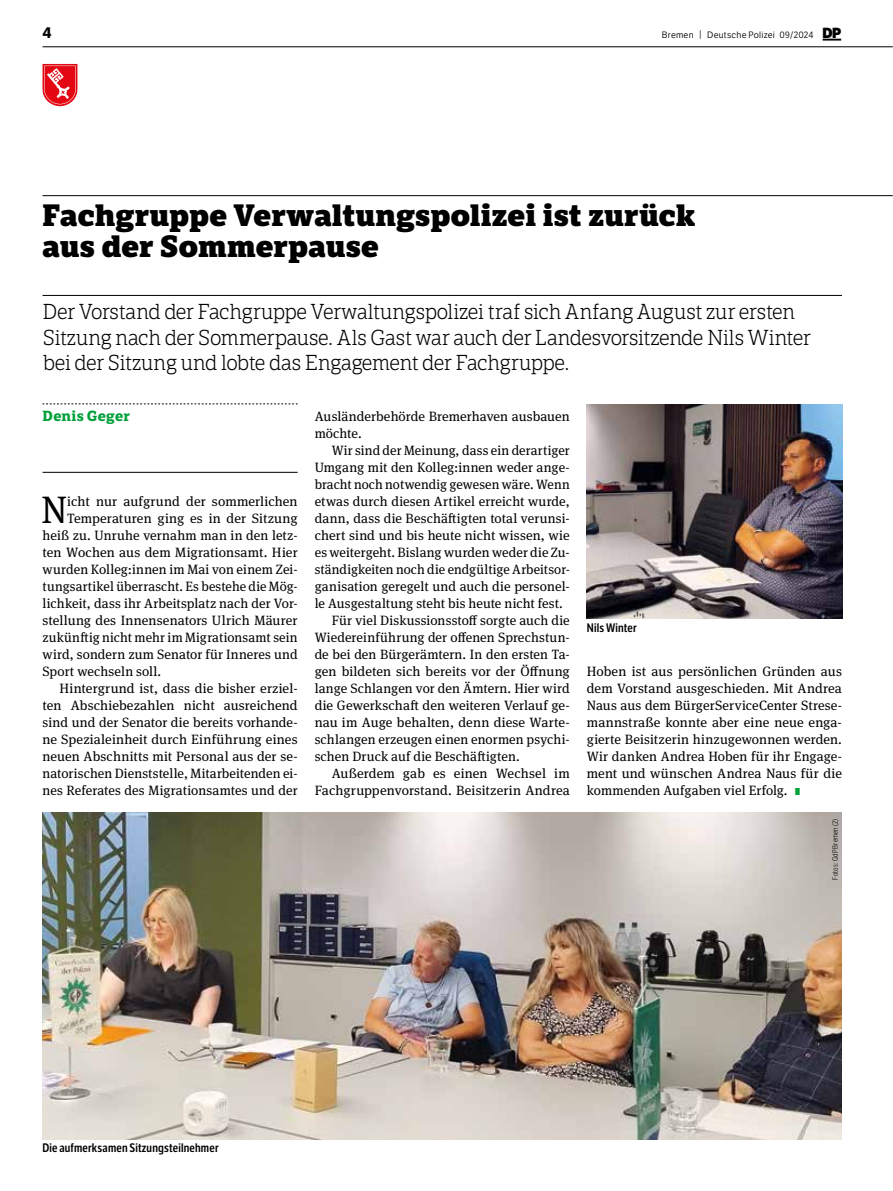
<style>
.page{position:relative;width:893px;height:1191px;background:#fff}
.page>*{position:absolute;margin:0;border:0;box-sizing:border-box;transform-origin:0 0}
.t1{font:38.25px "Meta Serif Pro";color:#000}
.t2{font:800 30px/30.9px "LFT Etica Sheriff";letter-spacing:.005em;color:#000}
.t3{font:300 21px/25.5px "LFT Etica Sheriff";letter-spacing:-.035em;color:#000}
.t4{font:700 15px "LFT Etica";color:#000}
.t5{font:700 14.25px "LFT Etica Sheriff";letter-spacing:.015em;color:#00a13a}
.t6{font:13.5px/17px "Meta Serif Pro";letter-spacing:.01em;color:#000}
.t7{font:600 12px "LFT Etica Condensed";letter-spacing:.02em;color:#000}
.t8{font:9px "LFT Etica Bk";letter-spacing:.025em;color:#000}
.t9{font:300 7.5px "LFT Etica Condensed";letter-spacing:.025em;color:#000}
.s1{font-size:9.3px}
.s2{font-family:"LFT Etica XB";font-size:14.25px}
.s3{font-family:"LFT Etica XB";font-size:9.75px;color:#00a13a}
</style>
<div class="page">
<hr style="left:43px;top:195px;width:850px;height:1px;background:#000">
<hr style="left:43px;top:47px;width:850px;height:1px;background:#000">
<svg style="left:822px;top:39px;width:19px;height:2px"></svg>
<svg style="left:43px;top:64px;width:34px;height:42px"></svg>
<hr style="left:43px;top:295px;width:799px;height:1px;background:#000">
<svg style="left:43px;top:403px;width:255px;height:1px"></svg>
<hr style="left:43px;top:472px;width:255px;height:1px;background:#000">
<img style="left:43px;top:812px;width:799px;height:327px">
<img style="left:587px;top:404px;width:255px;height:215px">
<p class="t4" style="left:43px;top:23px;width:11px">4</p>
<p class="t8" style="left:662px;top:29px;width:181px">Bremen <span class="s1">|</span> Deutsche Polizei 09/2024 <span class="s2">DP</span></p>
<h2 class="t2" style="left:43px;top:200px;width:654px">Fachgruppe Verwaltungspolizei ist zurück aus der Sommerpause</h2>
<h3 class="t3" style="left:43px;top:299px;width:770px">Der Vorstand der Fachgruppe Verwaltungspolizei traf sich Anfang August zur ersten<br>Sitzung nach der Sommerpause. Als Gast war auch der Landesvorsitzende Nils Winter bei der Sitzung und lobte das Engagement der Fachgruppe.</h3>
<p class="t5" style="left:43px;top:407px;width:89px">Denis Geger</p>
<p class="t6" style="left:315px;top:407px;width:257px">Ausländerbehörde Bremerhaven ausbauen möchte.</p>
<p class="t6" style="left:332px;top:441px;width:240px">Wir sind der Meinung, dass ein derartiger</p>
<p class="t6" style="left:315px;top:458px;width:257px">Umgang mit den Kolleg:innen weder ange-</p>
<p class="t6" style="left:315px;top:475px;width:257px">bracht noch notwendig gewesen wäre. Wenn</p>
<p class="t6" style="left:315px;top:492px;width:257px">etwas durch diesen Artikel erreicht wurde,</p>
<p class="t6" style="left:315px;top:509px;width:257px">dann, dass die Beschäftigten total verunsi-</p>
<p class="t6" style="left:315px;top:526px;width:257px">chert sind und bis heute nicht wissen, wie</p>
<p class="t6" style="left:315px;top:543px;width:257px">es weitergeht. Bislang wurden weder die Zu-</p>
<p class="t6" style="left:315px;top:560px;width:257px">ständigkeiten noch die endgültige Arbeitsor-</p>
<p class="t6" style="left:315px;top:577px;width:257px">ganisation geregelt und auch die personel-</p>
<p class="t6" style="left:315px;top:594px;width:250px">le Ausgestaltung steht bis heute nicht fest.</p>
<p class="t6" style="left:332px;top:611px;width:240px">Für viel Diskussionsstoff sorgte auch die</p>
<p class="t6" style="left:315px;top:628px;width:257px">Wiedereinführung der offenen Sprechstun-</p>
<p class="t6" style="left:315px;top:645px;width:257px">de bei den Bürgerämtern. In den ersten Ta-</p>
<p class="t6" style="left:315px;top:662px;width:257px">gen bildeten sich bereits vor der Öffnung</p>
<p class="t6" style="left:315px;top:679px;width:257px">lange Schlangen vor den Ämtern. Hier wird</p>
<p class="t6" style="left:315px;top:696px;width:257px">die Gewerkschaft den weiteren Verlauf ge-</p>
<p class="t6" style="left:315px;top:713px;width:257px">nau im Auge behalten, denn diese Warte-</p>
<p class="t6" style="left:315px;top:730px;width:257px">schlangen erzeugen einen enormen psychi-</p>
<p class="t6" style="left:315px;top:747px;width:207px">schen Druck auf die Beschäftigten.</p>
<p class="t6" style="left:332px;top:764px;width:240px">Außerdem gab es einen Wechsel im</p>
<p class="t6" style="left:315px;top:781px;width:257px">Fachgruppenvorstand. Beisitzerin Andrea</p>
<h1 class="t1" style="left:41px;top:482px;width:28px">N</h1>
<p class="t6" style="left:67px;top:492px;width:232px">icht nur aufgrund der sommerlichen</p>
<p class="t6" style="left:67px;top:509px;width:232px">Temperaturen ging es in der Sitzung</p>
<p class="t6" style="left:43px;top:526px;width:257px">heiß zu. Unruhe vernahm man in den letz-</p>
<p class="t6" style="left:43px;top:543px;width:257px">ten Wochen aus dem Migrationsamt. Hier</p>
<p class="t6" style="left:43px;top:560px;width:257px">wurden Kolleg:innen im Mai von einem Zei-</p>
<p class="t6" style="left:43px;top:577px;width:257px">tungsartikel überrascht. Es bestehe die Mög-</p>
<p class="t6" style="left:43px;top:594px;width:257px">lichkeit, dass ihr Arbeitsplatz nach der Vor-</p>
<p class="t6" style="left:43px;top:611px;width:257px">stellung des Innensenators Ulrich Mäurer</p>
<p class="t6" style="left:43px;top:628px;width:257px">zukünftig nicht mehr im Migrationsamt sein</p>
<p class="t6" style="left:43px;top:645px;width:257px">wird, sondern zum Senator für Inneres und</p>
<p class="t6" style="left:43px;top:662px;width:120px">Sport wechseln soll.</p>
<p class="t6" style="left:60px;top:679px;width:240px">Hintergrund ist, dass die bisher erziel-</p>
<p class="t6" style="left:43px;top:696px;width:257px">ten Abschiebezahlen nicht ausreichend</p>
<p class="t6" style="left:43px;top:713px;width:257px">sind und der Senator die bereits vorhande-</p>
<p class="t6" style="left:43px;top:730px;width:257px">ne Spezialeinheit durch Einführung eines</p>
<p class="t6" style="left:43px;top:747px;width:257px">neuen Abschnitts mit Personal aus der se-</p>
<p class="t6" style="left:43px;top:764px;width:257px">natorischen Dienststelle, Mitarbeitenden ei-</p>
<p class="t6" style="left:43px;top:781px;width:257px">nes Referates des Migrationsamtes und der</p>
<p class="t7" style="left:587px;top:620px;width:51px">Nils Winter</p>
<p class="t6" style="left:587px;top:662px;width:257px;text-align:justify">Hoben ist aus persönlichen Gründen aus dem Vorstand ausgeschieden. Mit Andrea Naus aus dem BürgerServiceCenter Strese&shy;mannstraße konnte aber eine neue enga&shy;gierte Beisitzerin hinzugewonnen werden.<br>Wir danken Andrea Hoben für ihr Engage&shy;ment und wünschen Andrea Naus für die kommenden Aufgaben viel Erfolg. <span class="s3">I</span></p>
<p class="t7" style="left:43px;top:1140px;width:178px">Die aufmerksamen Sitzungsteilnehmer</p>
<p class="t9" style="left:831px;top:879px;width:62px;rotate:-90deg">Fotos: GdP Bremen (2)</p>
</div>
